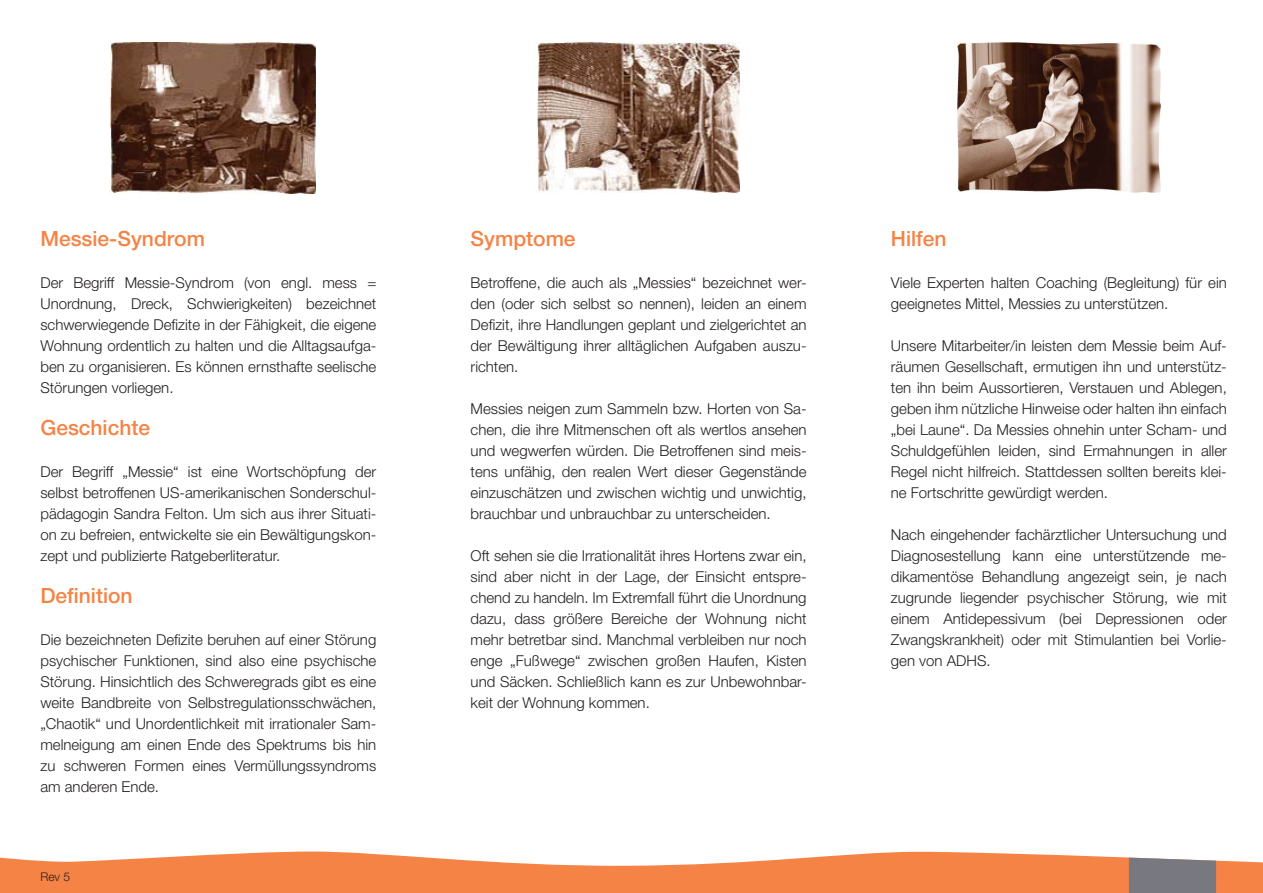
<style>
.page{position:relative;width:1263px;height:893px;background:#fff}
.page>*{position:absolute;margin:0;border:0;box-sizing:border-box;transform-origin:0 0}
.t1{font:500 21px "Helvetica Neue CE";color:#f58345}
.t2{font:300 15px/21px "Helvetica Neue";color:#231f20;text-align:justify}
.t3{font:300 12px "Helvetica Neue";color:#231f20}
</style>
<div class="page">
<svg style="left:0;top:851px;width:1263px;height:42px;fill:#f58345"></svg>
<div style="left:1129px;top:858px;width:87px;height:35px;background:#787980"></div>
<img style="left:111px;top:43px;width:205px;height:150px">
<img style="left:537px;top:43px;width:203px;height:149px">
<img style="left:957px;top:43px;width:203px;height:149px">
<h1 class="t1" style="left:40px;top:231px;width:166px">Messie-Syndrom</h1>
<p class="t2" style="left:40px;top:274px;width:337px">Der Begriff Messie-Syndrom (von engl. mess = Unordnung, Dreck, Schwierigkeiten) bezeichnet schwerwiegende Defizite in der Fähigkeit, die eigene Wohnung ordentlich zu halten und die Alltagsaufga&shy;ben zu organisieren. Es können ernsthafte seelische Störungen vorliegen.</p>
<h1 class="t1" style="left:40px;top:420px;width:111px">Geschichte</h1>
<p class="t2" style="left:40px;top:463px;width:337px">Der Begriff „Messie“ ist eine Wortschöpfung der selbst betroffenen US-amerikanischen Sonderschul&shy;pädagogin Sandra Felton. Um sich aus ihrer Situati&shy;on zu befreien, entwickelte sie ein Bewältigungskon&shy;zept und publizierte Ratgeberliteratur.</p>
<h1 class="t1" style="left:40px;top:588px;width:94px">Definition</h1>
<p class="t2" style="left:40px;top:631px;width:337px">Die bezeichneten Defizite beruhen auf einer Störung psychischer Funktionen, sind also eine psychische Störung. Hinsichtlich des Schweregrads gibt es eine weite Bandbreite von Selbstregulationsschwächen, „Chaotik“ und Unordentlichkeit mit irrationaler Sam&shy;melneigung am einen Ende des Spektrums bis hin zu schweren Formen eines Vermüllungssyndroms am anderen Ende.</p>
<p class="t3" style="left:40px;top:873px;width:31px">Rev 5</p>
<h1 class="t1" style="left:471px;top:231px;width:106px">Symptome</h1>
<p class="t2" style="left:471px;top:274px;width:337px">Betroffene, die auch als „Messies“ bezeichnet wer&shy;den (oder sich selbst so nennen), leiden an einem Defizit, ihre Handlungen geplant und zielgerichtet an der Bewältigung ihrer alltäglichen Aufgaben auszu&shy;richten.</p>
<p class="t2" style="left:471px;top:400px;width:337px">Messies neigen zum Sammeln bzw. Horten von Sa&shy;chen, die ihre Mitmenschen oft als wertlos ansehen und wegwerfen würden. Die Betroffenen sind meis&shy;tens unfähig, den realen Wert dieser Gegenstände einzuschätzen und zwischen wichtig und unwichtig, brauchbar und unbrauchbar zu unterscheiden.</p>
<p class="t2" style="left:471px;top:547px;width:337px">Oft sehen sie die Irrationalität ihres Hortens zwar ein, sind aber nicht in der Lage, der Einsicht entspre&shy;chend zu handeln. Im Extremfall führt die Unordnung dazu, dass größere Bereiche der Wohnung nicht mehr betretbar sind. Manchmal verbleiben nur noch enge „Fußwege“ zwischen großen Haufen, Kisten und Säcken. Schließlich kann es zur Unbewohnbar&shy;keit der Wohnung kommen.</p>
<h1 class="t1" style="left:891px;top:231px;width:57px">Hilfen</h1>
<p class="t2" style="left:891px;top:274px;width:337px">Viele Experten halten Coaching (Begleitung) für ein geeignetes Mittel, Messies zu unterstützen.</p>
<p class="t2" style="left:891px;top:337px;width:337px">Unsere Mitarbeiter/in leisten dem Messie beim Auf&shy;räumen Gesellschaft, ermutigen ihn und unterstütz&shy;ten ihn beim Aussortieren, Verstauen und Ablegen, geben ihm nützliche Hinweise oder halten ihn einfach „bei Laune“. Da Messies ohnehin unter Scham- und Schuldgefühlen leiden, sind Ermahnungen in aller Regel nicht hilfreich. Stattdessen sollten bereits klei&shy;ne Fortschritte gewürdigt werden.</p>
<p class="t2" style="left:891px;top:526px;width:337px">Nach eingehender fachärztlicher Untersuchung und Diagnosestellung kann eine unterstützende me&shy;dikamentöse Behandlung angezeigt sein, je nach zugrunde liegender psychischer Störung, wie mit einem Antidepessivum (bei Depressionen oder Zwangskrankheit) oder mit Stimulantien bei Vorlie&shy;gen von ADHS.</p>
</div>
